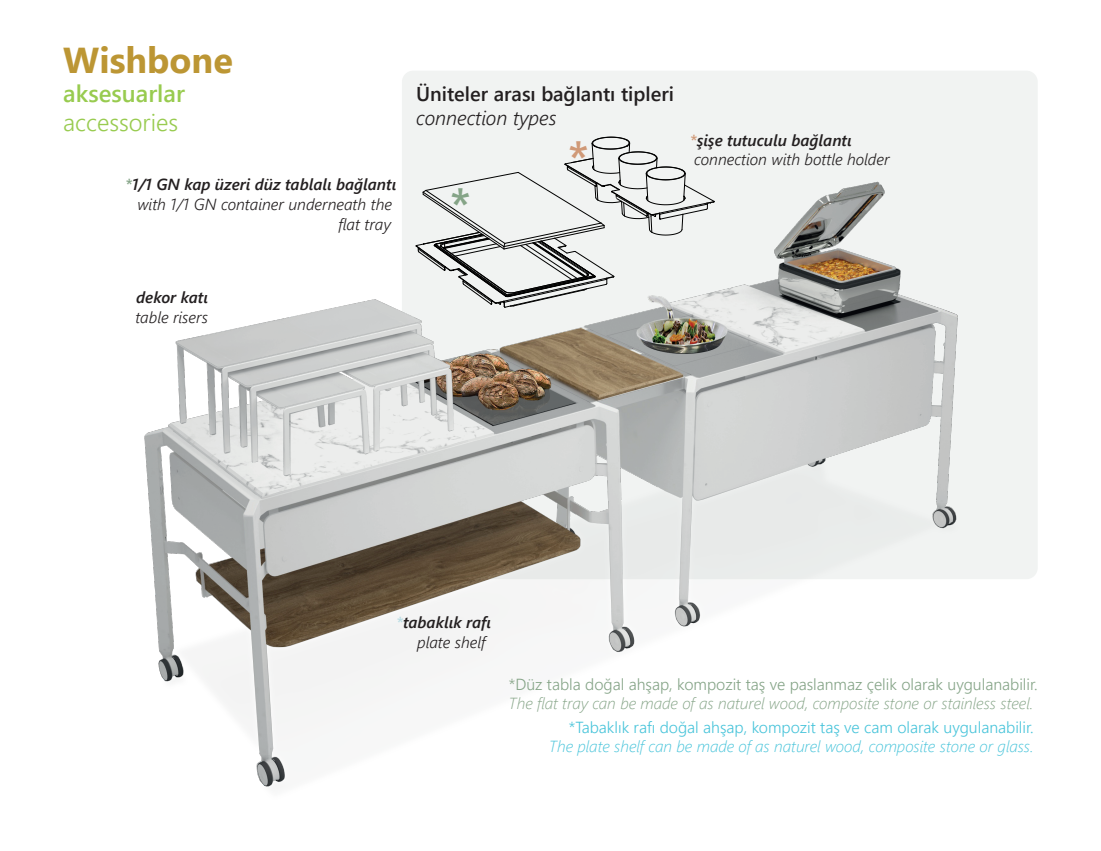
<style>
.page{position:relative;width:1101px;height:851px;background:#fff}
.page>*{position:absolute;margin:0;border:0;box-sizing:border-box;transform-origin:0 0}
.t1{font:italic 600 48px "Segoe UI";color:#d09977}
.t2{font:italic 600 48px "Segoe UI";color:#85a487}
.t3{font:700 36px "Segoe UI";color:#bc9634}
.t4{font:600 24px "Segoe UI";color:#98cb4f}
.t5{font:300 24px "Segoe UI";color:#98cb4f}
.t6{font:600 20px "Segoe UI";color:#231f20}
.t7{font:italic 300 20px "Segoe UI";color:#231f20}
.t8{font:italic 300 16px/19.2px "Segoe UI";color:#231f20}
.t9{font:300 16px "Segoe UI";color:#85a487}
.t10{font:italic 300 16px "Segoe UI";color:#85a487}
.t11{font:italic 600 16px/20px "Segoe UI";color:#231f20}
.t12{font:300 16px "Segoe UI";color:#48c4da}
.t13{font:italic 300 16px "Segoe UI";color:#48c4da}
.s1{color:#85a487}
.s2{font-weight:600;color:#d09977}
.s3{font-weight:600}
.s4{color:#b9dce3}
.s5{font-weight:300}
</style>
<div class="page">
<div style="left:402px;top:71px;width:635px;height:508px;background:#f1f3f2;border-radius:11px"></div>
<svg style="left:487px;top:137px;width:199px;height:41px"></svg>
<img style="left:144px;top:178px;width:814px;height:609px">
<h2 class="t3" style="left:63px;top:40px;width:171px">Wishbone</h2>
<h3 class="t4" style="left:63px;top:74px;width:123px">aksesuarlar</h3>
<h3 class="t5" style="left:63px;top:103px;width:116px">accessories</h3>
<p class="t11" style="left:125px;top:173px;width:273px"><span class="s1">*</span>1/1 GN kap üzeri düz tablalı bağlantı</p>
<p class="t8" style="left:137px;top:193px;width:256px">with 1/1 GN container underneath the</p>
<p class="t8" style="left:338px;top:213px;width:54px">flat tray</p>
<p class="t6" style="left:416px;top:78px;width:259px">Üniteler arası bağlantı tipleri</p>
<p class="t7" style="left:416px;top:102px;width:142px">connection types</p>
<h1 class="t2" style="left:447px;top:171px;width:22px">*</h1>
<h1 class="t1" style="left:565px;top:124px;width:22px">*</h1>
<p class="t8" style="left:689px;top:129px;width:201px"><span class="s2">*</span><span class="s3">şişe tutuculu bağlantı </span>connection with bottle holder</p>
<p class="t11" style="left:136px;top:286px;width:73px">dekor katı</p>
<p class="t8" style="left:135px;top:306px;width:74px">table risers</p>
<p class="t11" style="left:417px;top:611px;width:75px;text-indent:-21px"><span class="s4">*</span>tabaklık rafı <span class="s5">plate shelf</span></p>
<p class="t9" style="left:508px;top:672px;width:530px">*Düz tabla doğal ahşap, kompozit taş ve paslanmaz çelik olarak uygulanabilir.</p>
<p class="t10" style="left:508px;top:691px;width:526px">The flat tray can be made of as naturel wood, composite stone or stainless steel.</p>
<p class="t12" style="left:568px;top:714px;width:466px">*Tabaklık rafı doğal ahşap, kompozit taş ve cam olarak uygulanabilir.</p>
<p class="t13" style="left:549px;top:733px;width:486px">The plate shelf can be made of as naturel wood, composite stone or glass.</p>
</div>
